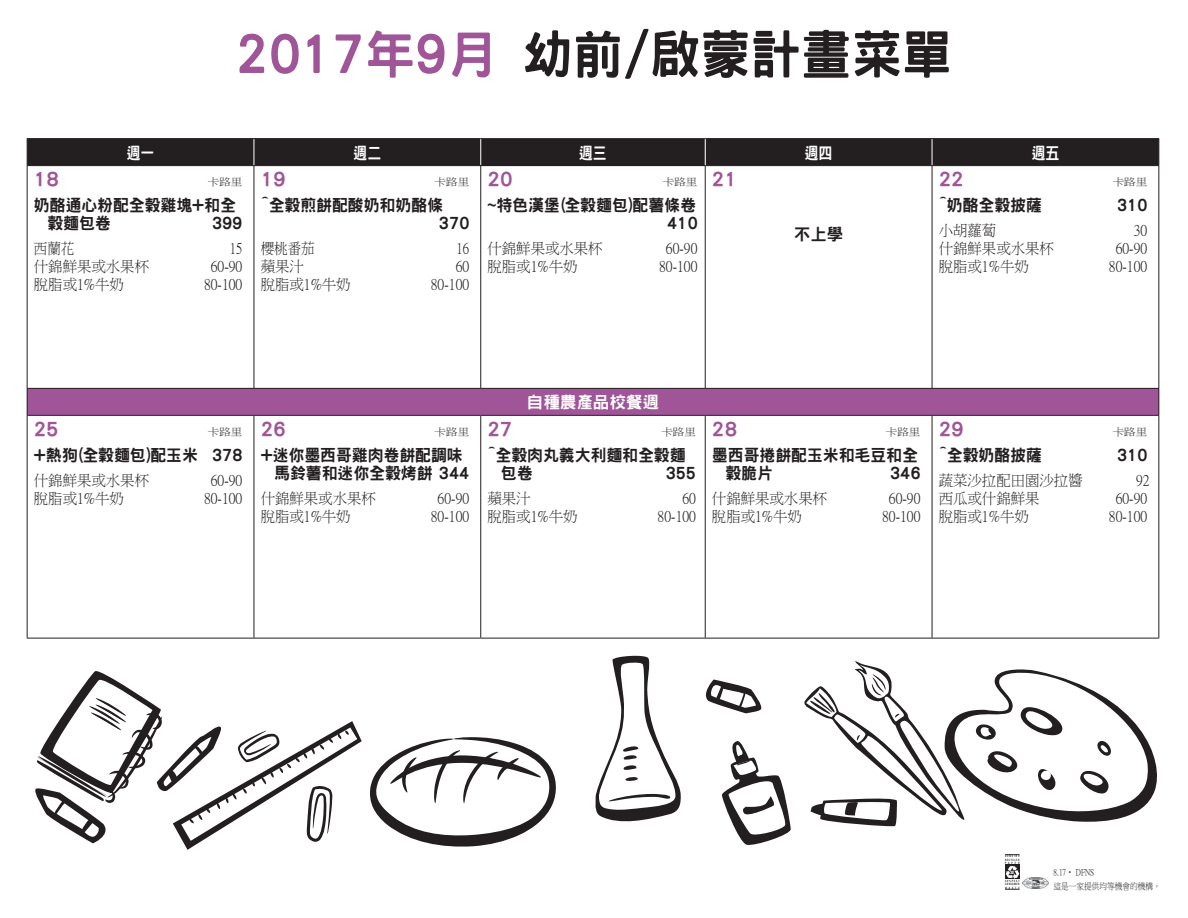
<style>
.page{position:relative;width:1188px;height:918px;background:#fff}
.page>*{position:absolute;margin:0;border:0;box-sizing:border-box;transform-origin:0 0}
.t1{font:800 52.5px "Han Wang Hei";color:#231f20;scale:.96 1}
.Menu_Items{font:800 19.5px "Han Wang Hei";color:#a05598}
.Menu_Items-2{font:800 16.5px/18px "Han Wang Hei";color:#231f20;scale:.96 1}
.t2{font:800 16.5px "Han Wang Hei";color:#fff;scale:.85 1}
.t3{font:800 16.5px "Han Wang Hei";color:#fff}
.Menu_Items-3{font:800 16.5px "Han Wang Hei";color:#231f20}
.OR{font:15px "P Ming Li U";color:#231f20;scale:.96 1}
.Menu_Items-4{font:15px "P Ming Li U";color:#231f20;scale:.96 1}
.Menu_Items-5{font:15px "P Ming Li U";color:#231f20;scale:.9 1}
.Menu_Items-6{font:10.2px "P Ming Li U";color:#231f20;scale:1.13 1}
.t4{font:9px "P Ming Li U";color:#231f20;scale:.85 1}
.t5{font:900 condensed 4.35px "Helvetica LT Std";color:#fff;scale:.8 1}
.t6{font:700 condensed 2.85px/3.3px "Helvetica LT Std";letter-spacing:.375em;color:#231f20;text-align:justify;scale:.8 1}
.s1{color:#a05598}
</style>
<div class="page">
<svg style="left:595px;top:655px;width:86px;height:167px"></svg>
<svg style="left:370px;top:737px;width:186px;height:110px"></svg>
<svg style="left:705px;top:680px;width:57px;height:33px"></svg>
<svg style="left:722px;top:741px;width:69px;height:104px"></svg>
<svg style="left:35px;top:671px;width:327px;height:179px"></svg>
<svg style="left:804px;top:661px;width:353px;height:166px"></svg>
<img style="left:1022px;top:878px;width:27px;height:11px">
<img style="left:1005px;top:864px;width:15px;height:15px">
<svg style="left:1005px;top:854px;width:15px;height:1px"></svg>
<svg style="left:1005px;top:889px;width:15px;height:1px"></svg>
<div style="left:27px;top:388px;width:1132px;height:27px;background:#a05598"></div>
<svg style="left:1158px;top:389px;width:1px;height:26px"></svg>
<div style="left:27px;top:139px;width:1132px;height:26px;background:#231f20"></div>
<hr style="left:27px;top:138px;width:227px;height:1px;background:#231f20">
<hr style="left:254px;top:138px;width:227px;height:1px;background:#231f20">
<hr style="left:481px;top:138px;width:224px;height:1px;background:#231f20">
<hr style="left:705px;top:138px;width:227px;height:1px;background:#231f20">
<hr style="left:932px;top:138px;width:227px;height:1px;background:#231f20">
<hr style="left:27px;top:165px;width:227px;height:1px;background:#231f20">
<hr style="left:27px;top:166px;width:1px;height:222px;background:#231f20">
<hr style="left:254px;top:165px;width:227px;height:1px;background:#231f20">
<hr style="left:254px;top:166px;width:1px;height:222px;background:#231f20">
<hr style="left:481px;top:165px;width:224px;height:1px;background:#231f20">
<hr style="left:480px;top:166px;width:1px;height:222px;background:#231f20">
<hr style="left:705px;top:165px;width:227px;height:1px;background:#231f20">
<hr style="left:705px;top:166px;width:1px;height:222px;background:#231f20">
<hr style="left:932px;top:165px;width:227px;height:1px;background:#231f20">
<hr style="left:932px;top:166px;width:1px;height:222px;background:#231f20">
<hr style="left:1158px;top:166px;width:1px;height:222px;background:#231f20">
<hr style="left:27px;top:388px;width:227px;height:1px;background:#231f20">
<svg style="left:27px;top:389px;width:1px;height:26px"></svg>
<hr style="left:254px;top:388px;width:227px;height:1px;background:#231f20">
<hr style="left:481px;top:388px;width:224px;height:1px;background:#231f20">
<hr style="left:705px;top:388px;width:227px;height:1px;background:#231f20">
<hr style="left:932px;top:388px;width:227px;height:1px;background:#231f20">
<hr style="left:27px;top:415px;width:227px;height:1px;background:#231f20">
<hr style="left:27px;top:416px;width:1px;height:222px;background:#231f20">
<hr style="left:254px;top:415px;width:227px;height:1px;background:#231f20">
<hr style="left:254px;top:416px;width:1px;height:222px;background:#231f20">
<hr style="left:481px;top:415px;width:224px;height:1px;background:#231f20">
<hr style="left:480px;top:416px;width:1px;height:222px;background:#231f20">
<hr style="left:705px;top:415px;width:227px;height:1px;background:#231f20">
<hr style="left:705px;top:416px;width:1px;height:222px;background:#231f20">
<hr style="left:932px;top:415px;width:227px;height:1px;background:#231f20">
<hr style="left:932px;top:416px;width:1px;height:222px;background:#231f20">
<hr style="left:1158px;top:416px;width:1px;height:222px;background:#231f20">
<hr style="left:27px;top:638px;width:227px;height:1px;background:#231f20">
<hr style="left:254px;top:638px;width:227px;height:1px;background:#231f20">
<hr style="left:481px;top:638px;width:224px;height:1px;background:#231f20">
<hr style="left:705px;top:638px;width:227px;height:1px;background:#231f20">
<hr style="left:932px;top:638px;width:227px;height:1px;background:#231f20">
<p class="t1" style="left:236px;top:27px;width:748px"><span class="s1">2017年9月</span>幼前/啟蒙計畫菜單</p>
<p class="t2" style="left:127px;top:144px;width:35px">週一</p>
<p class="t2" style="left:353px;top:144px;width:34px">週二</p>
<p class="t2" style="left:579px;top:144px;width:35px">週三</p>
<p class="t2" style="left:805px;top:144px;width:35px">週四</p>
<p class="t2" style="left:1031px;top:144px;width:35px">週五</p>
<p class="Menu_Items" style="left:34px;top:169px;width:26px">18</p>
<p class="Menu_Items-6" style="left:208px;top:177px;width:32px">卡路里</p>
<p class="Menu_Items-2" style="left:47px;top:196px;width:198px;text-indent:-14px">奶酪通心粉配全榖雞塊+和全穀麵包卷</p>
<p class="Menu_Items-2" style="left:212px;top:214px;width:33px">399</p>
<p class="Menu_Items-5" style="left:34px;top:241px;width:47px">西蘭花</p>
<p class="Menu_Items-5" style="left:230px;top:241px;width:16px">15</p>
<p class="Menu_Items-4" style="left:34px;top:259px;width:122px">什錦鮮果或水果杯</p>
<p class="Menu_Items-4" style="left:211px;top:259px;width:34px">60-90</p>
<p class="OR" style="left:34px;top:277px;width:95px">脫脂或1%牛奶</p>
<p class="OR" style="left:204px;top:277px;width:41px">80-100</p>
<p class="Menu_Items" style="left:261px;top:169px;width:26px">19</p>
<p class="Menu_Items-6" style="left:435px;top:177px;width:32px">卡路里</p>
<p class="Menu_Items-2" style="left:439px;top:196px;width:33px;text-indent:-178px">^全穀煎餅配酸奶和奶酪條<br>370</p>
<p class="Menu_Items-5" style="left:261px;top:241px;width:61px">櫻桃番茄</p>
<p class="Menu_Items-5" style="left:457px;top:241px;width:16px">16</p>
<p class="Menu_Items-4" style="left:261px;top:259px;width:47px">蘋果汁</p>
<p class="Menu_Items-4" style="left:456px;top:259px;width:16px">60</p>
<p class="OR" style="left:261px;top:277px;width:95px">脫脂或1%牛奶</p>
<p class="OR" style="left:431px;top:277px;width:41px">80-100</p>
<p class="Menu_Items" style="left:487px;top:169px;width:26px">20</p>
<p class="Menu_Items-6" style="left:663px;top:177px;width:32px">卡路里</p>
<p class="Menu_Items-2" style="left:487px;top:196px;width:220px;text-align:right">~特色漢堡(全穀麵包)配薯條卷<br>410</p>
<p class="Menu_Items-4" style="left:487px;top:241px;width:122px">什錦鮮果或水果杯</p>
<p class="Menu_Items-4" style="left:666px;top:241px;width:34px">60-90</p>
<p class="OR" style="left:487px;top:259px;width:95px">脫脂或1%牛奶</p>
<p class="OR" style="left:659px;top:259px;width:41px">80-100</p>
<p class="Menu_Items" style="left:712px;top:169px;width:26px">21</p>
<p class="Menu_Items-3" style="left:794px;top:225px;width:51px">不上學</p>
<p class="Menu_Items" style="left:939px;top:169px;width:26px">22</p>
<p class="Menu_Items-6" style="left:1113px;top:177px;width:32px">卡路里</p>
<p class="Menu_Items-2" style="left:939px;top:196px;width:109px">^奶酪全穀披薩</p>
<p class="Menu_Items-2" style="left:1117px;top:196px;width:33px">310</p>
<p class="Menu_Items-4" style="left:939px;top:223px;width:62px">小胡蘿蔔</p>
<p class="Menu_Items-4" style="left:1134px;top:223px;width:16px">30</p>
<p class="Menu_Items-4" style="left:939px;top:241px;width:121px">什錦鮮果或水果杯</p>
<p class="Menu_Items-4" style="left:1116px;top:241px;width:34px">60-90</p>
<p class="OR" style="left:939px;top:259px;width:95px">脫脂或1%牛奶</p>
<p class="OR" style="left:1109px;top:259px;width:41px">80-100</p>
<p class="Menu_Items" style="left:34px;top:419px;width:26px">25</p>
<p class="Menu_Items-6" style="left:208px;top:427px;width:32px">卡路里</p>
<p class="Menu_Items-2" style="left:34px;top:446px;width:219px">+熱狗(全穀麵包)配玉米 378</p>
<p class="Menu_Items-4" style="left:34px;top:473px;width:122px">什錦鮮果或水果杯</p>
<p class="Menu_Items-4" style="left:211px;top:473px;width:34px">60-90</p>
<p class="OR" style="left:34px;top:491px;width:95px">脫脂或1%牛奶</p>
<p class="OR" style="left:204px;top:491px;width:41px">80-100</p>
<p class="Menu_Items" style="left:261px;top:419px;width:26px">26</p>
<p class="Menu_Items-6" style="left:435px;top:427px;width:32px">卡路里</p>
<p class="Menu_Items-2" style="left:274px;top:446px;width:205px;text-indent:-14px">+迷你墨西哥雞肉卷餅配調味馬鈴薯和迷你全穀烤餅 344</p>
<p class="Menu_Items-4" style="left:261px;top:491px;width:122px">什錦鮮果或水果杯</p>
<p class="Menu_Items-4" style="left:438px;top:491px;width:34px">60-90</p>
<p class="OR" style="left:261px;top:509px;width:95px">脫脂或1%牛奶</p>
<p class="OR" style="left:431px;top:509px;width:41px">80-100</p>
<p class="t3" style="left:527px;top:394px;width:133px">自種農產品校餐週</p>
<p class="Menu_Items" style="left:487px;top:419px;width:26px">27</p>
<p class="Menu_Items-6" style="left:661px;top:427px;width:32px">卡路里</p>
<p class="Menu_Items-2" style="left:501px;top:446px;width:194px;text-indent:-14px">^全穀肉丸義大利麵和全穀麵包卷</p>
<p class="Menu_Items-2" style="left:666px;top:464px;width:33px">355</p>
<p class="Menu_Items" style="left:712px;top:419px;width:26px">28</p>
<p class="Menu_Items-6" style="left:886px;top:427px;width:32px">卡路里</p>
<p class="Menu_Items-2" style="left:725px;top:446px;width:202px;text-indent:-14px">墨西哥捲餅配玉米和毛豆和全穀脆片</p>
<p class="Menu_Items-2" style="left:890px;top:464px;width:33px">346</p>
<p class="Menu_Items-4" style="left:487px;top:491px;width:46px">蘋果汁</p>
<p class="Menu_Items-4" style="left:682px;top:491px;width:16px">60</p>
<p class="OR" style="left:487px;top:509px;width:95px">脫脂或1%牛奶</p>
<p class="OR" style="left:658px;top:509px;width:41px">80-100</p>
<p class="Menu_Items-4" style="left:712px;top:491px;width:121px">什錦鮮果或水果杯</p>
<p class="Menu_Items-4" style="left:889px;top:491px;width:34px">60-90</p>
<p class="OR" style="left:712px;top:509px;width:95px">脫脂或1%牛奶</p>
<p class="OR" style="left:882px;top:509px;width:41px">80-100</p>
<p class="Menu_Items" style="left:939px;top:419px;width:26px">29</p>
<p class="Menu_Items-6" style="left:1113px;top:427px;width:32px">卡路里</p>
<p class="Menu_Items-2" style="left:939px;top:446px;width:109px">^全穀奶酪披薩</p>
<p class="Menu_Items-2" style="left:1117px;top:446px;width:33px">310</p>
<p class="OR" style="left:939px;top:473px;width:151px">蔬菜沙拉配田園沙拉醬</p>
<p class="OR" style="left:1136px;top:473px;width:16px">92</p>
<p class="Menu_Items-4" style="left:939px;top:491px;width:107px">西瓜或什錦鮮果</p>
<p class="Menu_Items-4" style="left:1116px;top:491px;width:34px">60-90</p>
<p class="OR" style="left:939px;top:509px;width:95px">脫脂或1%牛奶</p>
<p class="OR" style="left:1109px;top:509px;width:41px">80-100</p>
<p class="t6" style="left:1005px;top:855px;width:20px">GENUINE RECYCLED PAPER</p>
<p class="t6" style="left:1005px;top:879px;width:20px">30%POST CONSUMER WASTE</p>
<p class="t5" style="left:1011px;top:869px;width:6px">30</p>
<p class="t4" style="left:1054px;top:868px;width:49px">8.17• DFNS</p>
<p class="t4" style="left:1054px;top:882px;width:128px">這是一家提供均等機會的機構。</p>
</div>
